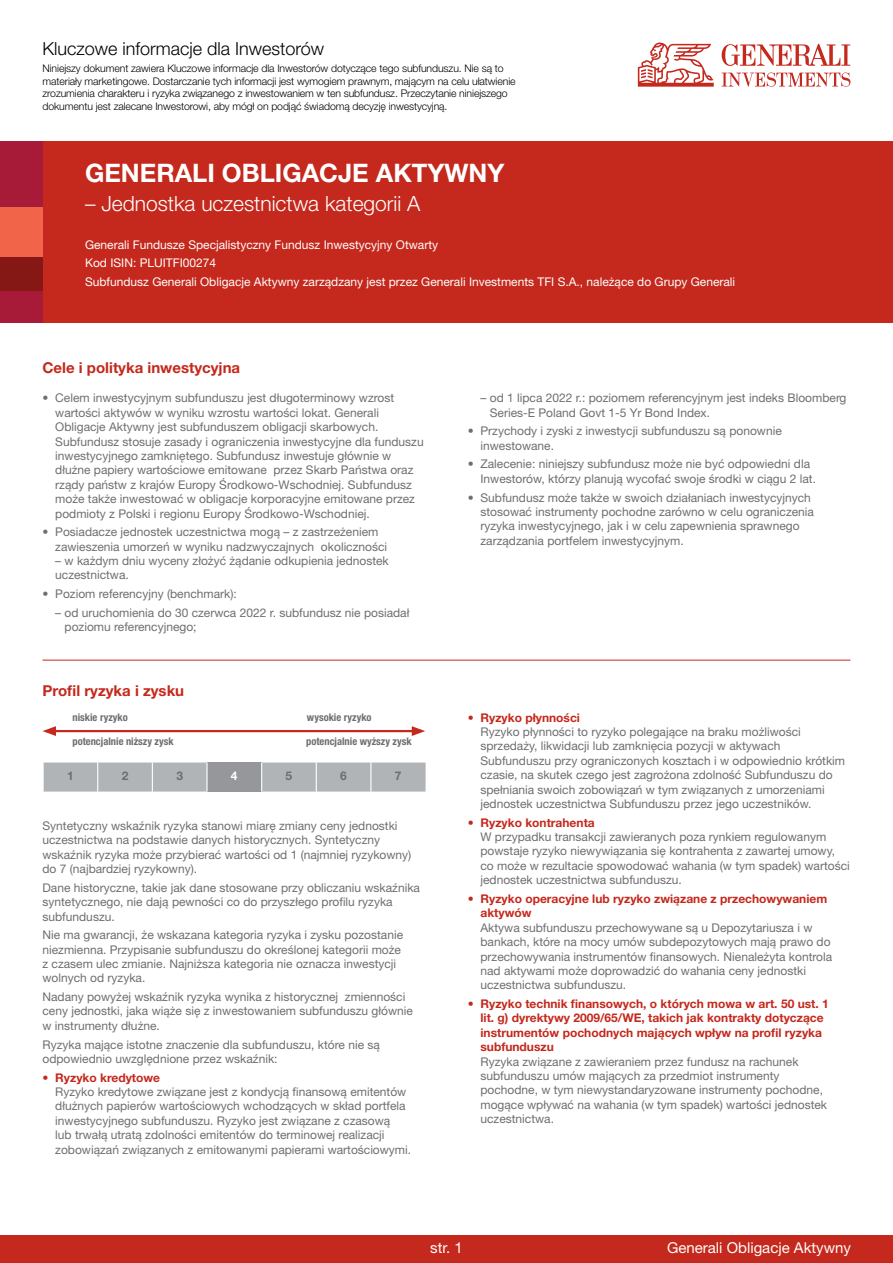
<style>
.page{position:relative;width:893px;height:1263px;background:#fff}
.page>*{position:absolute;margin:0;border:0;box-sizing:border-box;transform-origin:0 0}
.t1{font:700 25.5px "Helvetica Neue LT Pro";color:#fff}
.t2{font:300 21px "Helvetica Neue LT Pro";color:#fff}
.t3{font:300 18px "Helvetica Neue LT Pro";color:#000}
.t4{font:700 15px "Helvetica Neue LT Pro";color:#c5281c}
.t5{font:15px "Helvetica Neue LT Pro";color:#fff}
.t6{font:12px/14.4px "Helvetica Neue LT Pro";color:#6d6e71}
.t7{font:700 12px/14.4px "Helvetica Neue LT Pro";color:#c5281c}
.t8{font:12px/18.6px "Helvetica Neue LT Pro";color:#fff}
.t9{font:700 12px "Helvetica Neue LT Pro";color:#6d6e71}
.t10{font:700 12px "Helvetica Neue LT Pro";color:#fff}
.t11{font:300 10.5px/12.6px "Helvetica Neue LT Pro";letter-spacing:-.01em;color:#000}
.t12{font:700 condensed 10.5px "Helvetica Neue LT Pro";color:#6d6e71}
</style>
<div class="page">
<div style="left:0;top:1235px;width:893px;height:28px;background:#c5281c"></div>
<hr style="left:43px;top:660px;width:807px;height:1px;background:#c5281c">
<div style="left:0;top:142px;width:893px;height:181px;background:#c5281c"></div>
<div style="left:0;top:290px;width:43px;height:33px;background:#a81b38"></div>
<div style="left:0;top:142px;width:43px;height:66px;background:#a81b38"></div>
<div style="left:0;top:208px;width:43px;height:49px;background:#f1644a"></div>
<div style="left:0;top:257px;width:43px;height:33px;background:#851714"></div>
<svg style="left:638px;top:42px;width:76px;height:45px"></svg>
<svg style="left:722px;top:72px;width:128px;height:15px"></svg>
<svg style="left:722px;top:44px;width:128px;height:22px"></svg>
<svg style="left:43px;top:762px;width:383px;height:29px;background:#afb2b4"></svg>
<hr style="left:52px;top:730px;width:364px;height:2px;background:#c5281c">
<svg style="left:43px;top:726px;width:13px;height:10px"></svg>
<svg style="left:412px;top:726px;width:13px;height:10px"></svg>
<h3 class="t3" style="left:43px;top:38px;width:283px">Kluczowe informacje dla Inwestorów</h3>
<p class="t11" style="left:43px;top:62px;width:475px">Niniejszy dokument zawiera Kluczowe informacje dla Inwestorów dotyczące tego subfunduszu. Nie są to materiały marketingowe. Dostarczanie tych informacji jest wymogiem prawnym, mającym na celu ułatwienie zrozumienia charakteru i ryzyka związanego z inwestowaniem w ten subfundusz. Przeczytanie niniejszego dokumentu jest zalecane Inwestorowi, aby mógł on podjąć świadomą decyzję inwestycyjną.</p>
<h1 class="t1" style="left:85px;top:157px;width:421px">GENERALI OBLIGACJE AKTYWNY</h1>
<h2 class="t2" style="left:85px;top:190px;width:337px">– Jednostka uczestnictwa kategorii A</h2>
<p class="t8" style="left:85px;top:235px;width:652px">Generali Fundusze Specjalistyczny Fundusz Inwestycyjny Otwarty<br>Kod ISIN: PLUITFI00274<br>Subfundusz Generali Obligacje Aktywny zarządzany jest przez Generali Investments TFI S.A., należące do Grupy Generali</p>
<p class="t4" style="left:43px;top:358px;width:199px">Cele i polityka inwestycyjna</p>
<p class="t6" style="left:55px;top:391px;width:370px;text-indent:-13px">• Celem inwestycyjnym subfunduszu jest długoterminowy wzrost wartości aktywów w wyniku wzrostu wartości lokat. Generali Obligacje Aktywny jest subfunduszem obligacji skarbowych.<br>Subfundusz stosuje zasady i ograniczenia inwestycyjne dla funduszu inwestycyjnego zamkniętego. Subfundusz inwestuje głównie w dłużne papiery wartościowe emitowane przez Skarb Państwa oraz rządy państw z krajów Europy Środkowo-Wschodniej. Subfundusz może także inwestować w obligacje korporacyjne emitowane przez podmioty z Polski i regionu Europy Środkowo-Wschodniej.</p>
<p class="t6" style="left:55px;top:524px;width:333px;text-indent:-13px">• Posiadacze jednostek uczestnictwa mogą – z zastrzeżeniem zawieszenia umorzeń w wyniku nadzwyczajnych okoliczności</p>
<p class="t6" style="left:55px;top:553px;width:335px">– w każdym dniu wyceny złożyć żądanie odkupienia jednostek uczestnictwa.</p>
<p class="t6" style="left:43px;top:586px;width:196px">• Poziom referencyjny (benchmark):</p>
<p class="t6" style="left:65px;top:605px;width:346px;text-indent:-9px">– od uruchomienia do 30 czerwca 2022 r. subfundusz nie posiadał poziomu referencyjnego;</p>
<p class="t4" style="left:43px;top:681px;width:143px">Profil ryzyka i zysku</p>
<p class="t12" style="left:72px;top:710px;width:57px">niskie ryzyko</p>
<p class="t12" style="left:72px;top:735px;width:103px">potencjalnie niższy zysk</p>
<p class="t12" style="left:306px;top:735px;width:107px">potencjalnie wyższy zysk</p>
<p class="t12" style="left:307px;top:710px;width:66px">wysokie ryzyko</p>
<p class="t9" style="left:67px;top:769px;width:8px">1</p>
<p class="t9" style="left:122px;top:769px;width:8px">2</p>
<p class="t9" style="left:176px;top:769px;width:8px">3</p>
<p class="t10" style="left:231px;top:769px;width:8px">4</p>
<p class="t9" style="left:286px;top:769px;width:8px">5</p>
<p class="t9" style="left:340px;top:769px;width:8px">6</p>
<p class="t9" style="left:395px;top:769px;width:8px">7</p>
<p class="t6" style="left:43px;top:818px;width:370px">Syntetyczny wskaźnik ryzyka stanowi miarę zmiany ceny jednostki uczestnictwa na podstawie danych historycznych. Syntetyczny wskaźnik ryzyka może przybierać wartości od 1 (najmniej ryzykowny) do 7 (najbardziej ryzykowny).</p>
<p class="t6" style="left:43px;top:880px;width:379px">Dane historyczne, takie jak dane stosowane przy obliczaniu wskaźnika syntetycznego, nie dają pewności co do przyszłego profilu ryzyka subfunduszu.</p>
<p class="t6" style="left:43px;top:927px;width:362px">Nie ma gwarancji, że wskazana kategoria ryzyka i zysku pozostanie niezmienna. Przypisanie subfunduszu do określonej kategorii może z czasem ulec zmianie. Najniższa kategoria nie oznacza inwestycji wolnych od ryzyka.</p>
<p class="t6" style="left:43px;top:989px;width:372px">Nadany powyżej wskaźnik ryzyka wynika z historycznej zmienności ceny jednostki, jaka wiąże się z inwestowaniem subfunduszu głównie w instrumenty dłużne.</p>
<p class="t6" style="left:43px;top:1037px;width:339px">Ryzyka mające istotne znaczenie dla subfunduszu, które nie są odpowiednio uwzględnione przez wskaźnik:</p>
<p class="t7" style="left:43px;top:1070px;width:119px">• Ryzyko kredytowe</p>
<p class="t6" style="left:55px;top:1084px;width:357px">Ryzyko kredytowe związane jest z kondycją finansową emitentów dłużnych papierów wartościowych wchodzących w skład portfela inwestycyjnego subfunduszu. Ryzyko jest związane z czasową<br>lub trwałą utratą zdolności emitentów do terminowej realizacji zobowiązań związanych z emitowanymi papierami wartościowymi.</p>
<p class="t6" style="left:490px;top:391px;width:358px;text-indent:-9px">– od 1 lipca 2022 r.: poziomem referencyjnym jest indeks Bloomberg<br>Series-E Poland Govt 1-5 Yr Bond Index.</p>
<p class="t6" style="left:480px;top:424px;width:303px;text-indent:-13px">• Przychody i zyski z inwestycji subfunduszu są ponownie inwestowane.</p>
<p class="t6" style="left:480px;top:457px;width:337px;text-indent:-13px">• Zalecenie: niniejszy subfundusz może nie być odpowiedni dla<br>Inwestorów, którzy planują wycofać swoje środki w ciągu 2 lat.</p>
<p class="t6" style="left:480px;top:490px;width:335px;text-indent:-13px">• Subfundusz może także w swoich działaniach inwestycyjnych stosować instrumenty pochodne zarówno w celu ograniczenia ryzyka inwestycyjnego, jak i w celu zapewnienia sprawnego zarządzania portfelem inwestycyjnym.</p>
<p class="t7" style="left:468px;top:710px;width:114px">• Ryzyko płynności</p>
<p class="t6" style="left:480px;top:724px;width:366px">Ryzyko płynności to ryzyko polegające na braku możliwości sprzedaży, likwidacji lub zamknięcia pozycji w aktywach Subfunduszu przy ograniczonych kosztach i w odpowiednio krótkim czasie, na skutek czego jest zagrożona zdolność Subfunduszu do spełniania swoich zobowiązań w tym związanych z umorzeniami jednostek uczestnictwa Subfunduszu przez jego uczestników.</p>
<p class="t7" style="left:468px;top:815px;width:129px">• Ryzyko kontrahenta</p>
<p class="t6" style="left:480px;top:829px;width:371px">W przypadku transakcji zawieranych poza rynkiem regulowanym powstaje ryzyko niewywiązania się kontrahenta z zawartej umowy, co może w rezultacie spowodować wahania (w tym spadek) wartości jednostek uczestnictwa subfunduszu.</p>
<p class="t7" style="left:480px;top:891px;width:348px;text-indent:-13px">• Ryzyko operacyjne lub ryzyko związane z przechowywaniem aktywów</p>
<p class="t6" style="left:480px;top:920px;width:353px">Aktywa subfunduszu przechowywane są u Depozytariusza i w bankach, które na mocy umów subdepozytowych mają prawo do przechowywania instrumentów finansowych. Nienależyta kontrola nad aktywami może doprowadzić do wahania ceny jednostki uczestnictwa subfunduszu.</p>
<p class="t7" style="left:480px;top:996px;width:350px;text-indent:-13px">• Ryzyko technik finansowych, o których mowa w art. 50 ust. 1 lit. g) dyrektywy 2009/65/WE, takich jak kontrakty dotyczące instrumentów pochodnych mających wpływ na profil ryzyka subfunduszu</p>
<p class="t6" style="left:480px;top:1054px;width:348px">Ryzyka związane z zawieraniem przez fundusz na rachunek subfunduszu umów mających za przedmiot instrumenty pochodne, w tym niewystandaryzowane instrumenty pochodne, mogące wpływać na wahania (w tym spadek) wartości jednostek uczestnictwa.</p>
<p class="t5" style="left:430px;top:1238px;width:34px">str. 1</p>
<p class="t5" style="left:667px;top:1238px;width:185px">Generali Obligacje Aktywny</p>
</div>
